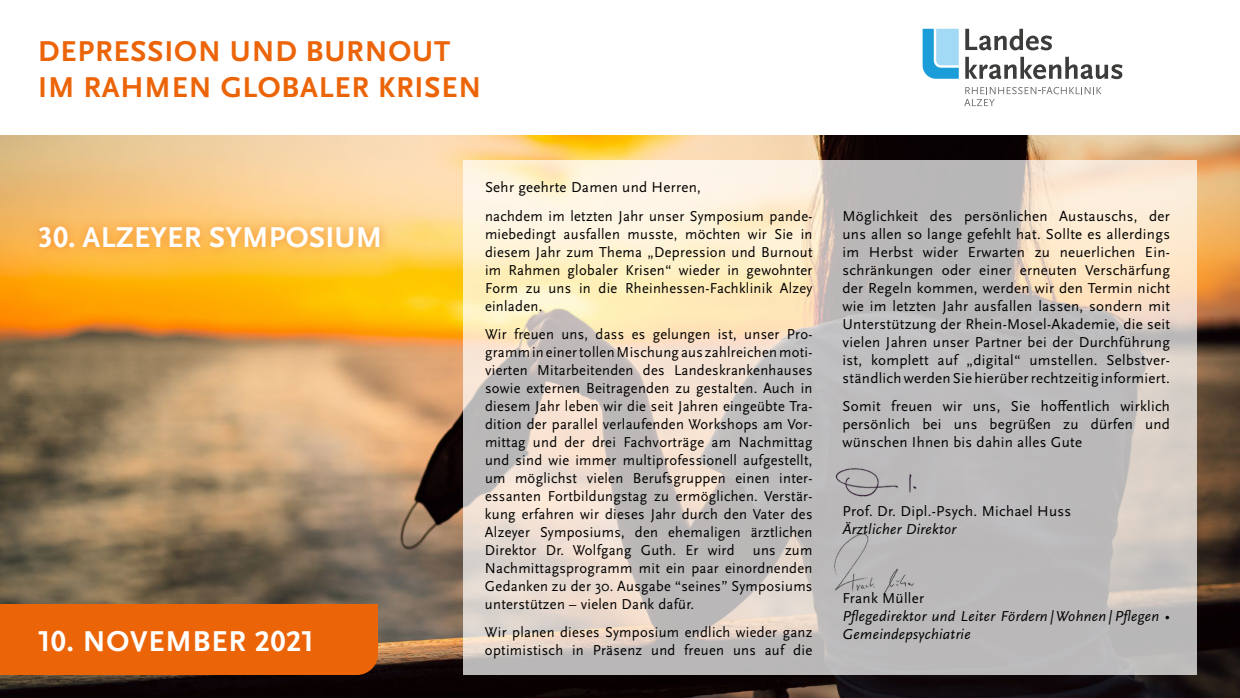
<style>
.page{position:relative;width:1240px;height:698px;background:#fff}
.page>*{position:absolute;margin:0;border:0;box-sizing:border-box;transform-origin:0 0}
.t1{font:700 30px/36px "Scala Sans OT";letter-spacing:.03em;color:#ec6408}
.t2{font:700 30px "Scala Sans OT";letter-spacing:.01em;color:#fff}
.t3{font:700 30px "Scala Sans OT";letter-spacing:.03em;color:#fff}
.t4{font:15px/18px "Scala Sans OT";letter-spacing:.02em;color:#000;text-align:justify}
.t5{font:italic 15px/18px "Scala Sans OT";letter-spacing:.02em;color:#000}
</style>
<div class="page">
<img style="left:0;top:135px;width:1240px;height:563px">
<svg style="left:463px;top:160px;width:734px;height:514px;background:#d4ccc2"></svg>
<img style="left:828px;top:529px;width:96px;height:64px">
<img style="left:831px;top:459px;width:96px;height:45px">
<svg style="left:965px;top:57px;width:158px;height:22px"></svg>
<svg style="left:965px;top:29px;width:87px;height:21px"></svg>
<svg style="left:964px;top:87px;width:137px;height:19px"></svg>
<svg style="left:923px;top:29px;width:36px;height:50px;background:#70c3ea"></svg>
<div style="left:30px;top:217px;width:360px;height:41px;background:#ec6408;opacity:.52"></div>
<div style="left:0;top:604px;width:378px;height:71px;background:#ec6408"></div>
<h1 class="t1" style="left:38px;top:33px;width:445px">DEPRESSION UND BURNOUT<br>IM RAHMEN GLOBALER KRISEN</h1>
<h1 class="t2" style="left:38px;top:220px;width:346px">30. ALZEYER SYMPOSIUM</h1>
<h1 class="t3" style="left:38px;top:624px;width:277px">10. NOVEMBER 2021</h1>
<p class="t4" style="left:485px;top:178px;width:218px">Sehr geehrte Damen und Herren,</p>
<p class="t4" style="left:485px;top:207px;width:329px">nachdem im letzten Jahr unser Symposium pande&shy;miebedingt ausfallen musste, möchten wir Sie in diesem Jahr zum Thema „Depression und Burnout im Rahmen globaler Krisen“ wieder in gewohnter Form zu uns in die Rheinhessen-Fachklinik Alzey einladen.</p>
<p class="t4" style="left:485px;top:325px;width:329px;text-align:left">Wir freuen uns, dass es gelungen ist, unser Pro-- gramm in einer tollen Mischung aus zahlreichen moti&shy;vierten Mitarbeitenden des Landeskrankenhauses sowie externen Beitragenden zu gestalten. Auch in diesem Jahr leben wir die seit Jahren eingeübte Tra&shy;dition der parallel verlaufenden Workshops am Vor&shy;mittag und der drei Fachvorträge am Nachmittag und sind wie immer multiprofessionell aufgestellt, um möglichst vielen Berufsgruppen einen inter&shy;essanten Fortbildungstag zu ermöglichen. Verstär&shy;kung erfahren wir dieses Jahr durch den Vater des Alzeyer Symposiums, den ehemaligen ärztlichen Direktor Dr. Wolfgang Guth. Er wird uns zum Nachmittagsprogramm mit ein paar einordnenden Gedanken zu der 30. Ausgabe “seines” Symposiums unterstützen – vielen Dank dafür.</p>
<p class="t4" style="left:485px;top:623px;width:329px">Wir planen dieses Symposium endlich wieder ganz optimistisch in Präsenz und freuen uns auf die</p>
<p class="t4" style="left:843px;top:207px;width:329px">Möglichkeit des persönlichen Austauschs, der uns allen so lange gefehlt hat. Sollte es allerdings im Herbst wider Erwarten zu neuerlichen Ein&shy;schränkungen oder einer erneuten Verschärfung der Regeln kommen, werden wir den Termin nicht wie im letzten Jahr ausfallen lassen, sondern mit Unterstützung der Rhein-Mosel-Akademie, die seit vielen Jahren unser Partner bei der Durchführung ist, komplett auf „digital“ umstellen. Selbstver&shy;ständlich werden Sie hierüber rechtzeitig informiert.</p>
<p class="t4" style="left:843px;top:397px;width:329px">Somit freuen wir uns, Sie hoffentlich wirklich persönlich bei uns begrüßen zu dürfen und wünschen Ihnen bis dahin alles Gute</p>
<p class="t4" style="left:843px;top:502px;width:230px">Prof. Dr. Dipl.-Psych. Michael Huss</p>
<p class="t5" style="left:843px;top:520px;width:115px">Ärztlicher Direktor</p>
<p class="t4" style="left:843px;top:589px;width:83px">Frank Müller</p>
<p class="t5" style="left:843px;top:607px;width:329px">Pflegedirektor und Leiter Fördern |Wohnen | Pflegen •<br>Gemeindepsychiatrie</p>
</div>
